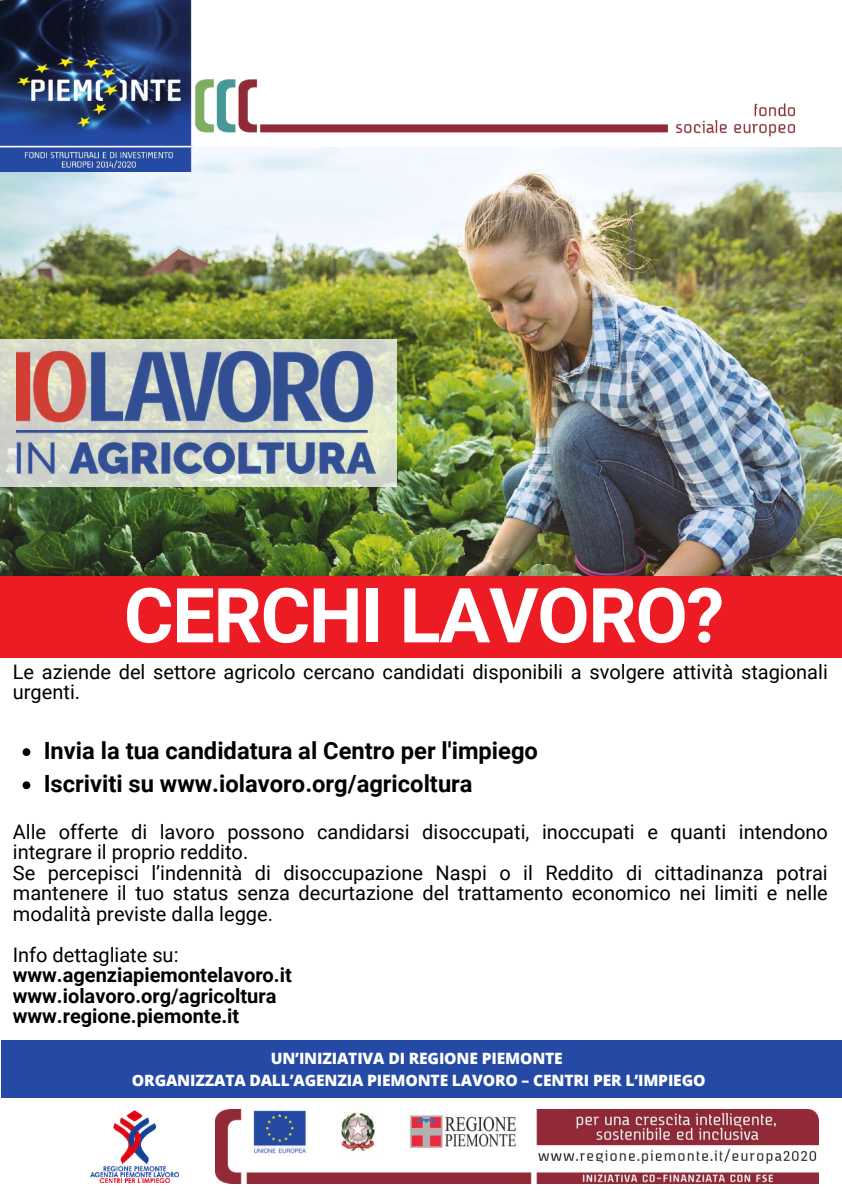
<style>
.page{position:relative;width:842px;height:1191px;background:#fff}
.page>*{position:absolute;margin:0;border:0;box-sizing:border-box;transform-origin:0 0}
.t1{font:700 75.9px "Roboto";letter-spacing:-.02em;color:#fff}
.t2{font:700 23.7px/33.1px "Roboto";color:#000}
.t3{font:20px/20.5px "Roboto";color:#000}
.t4{font:700 20px/20.5px "Roboto";color:#000}
.t5{font:800 15.6px/21.2px "Open Sans";letter-spacing:-.01em;color:#fff;text-align:center}
</style>
<div class="page">
<img style="left:0;top:147px;width:842px;height:429px">
<img style="left:0;top:0;width:794px;height:171px">
<div style="left:0;top:576px;width:842px;height:81px;background:#ed1c24"></div>
<img style="left:216px;top:1109px;width:602px;height:74px">
<img style="left:91px;top:1110px;width:87px;height:72px">
<svg style="left:0;top:339px;width:396px;height:147px;background:#d4d9cb"></svg>
<img style="left:16px;top:352px;width:360px;height:121px">
<svg style="left:23px;top:748px;width:7px;height:8px"></svg>
<svg style="left:23px;top:781px;width:7px;height:8px"></svg>
<div style="left:1px;top:1040px;width:841px;height:58px;background:#254aa5"></div>
<h1 class="t1" style="left:124px;top:572px;width:602px">CERCHI LAVORO?</h1>
<p class="t3" style="left:13px;top:661px;width:816px">Le aziende del settore agricolo cercano candidati disponibili a svolgere attività stagionali urgenti.</p>
<p class="t2" style="left:44px;top:734px;width:495px">Invia la tua candidatura al Centro per l'impiego<br>Iscriviti su www.iolavoro.org/agricoltura</p>
<p class="t3" style="left:13px;top:821px;width:816px">Alle offerte di lavoro possono candidarsi disoccupati, inoccupati e quanti intendono integrare il proprio reddito.<br>Se percepisci l’indennità di disoccupazione Naspi o il Reddito di cittadinanza potrai mantenere il tuo status senza decurtazione del trattamento economico nei limiti e nelle modalità previste dalla legge.</p>
<p class="t3" style="left:13px;top:944px;width:167px">Info dettagliate su:</p>
<p class="t4" style="left:13px;top:965px;width:280px">www.agenziapiemontelavoro.it www.iolavoro.org/agricoltura www.regione.piemonte.it</p>
<p class="t5" style="left:132px;top:1047px;width:575px">UN’INIZIATIVA DI REGIONE PIEMONTE<br>ORGANIZZATA DALL’AGENZIA PIEMONTE LAVORO – CENTRI PER L’IMPIEGO</p>
</div>
